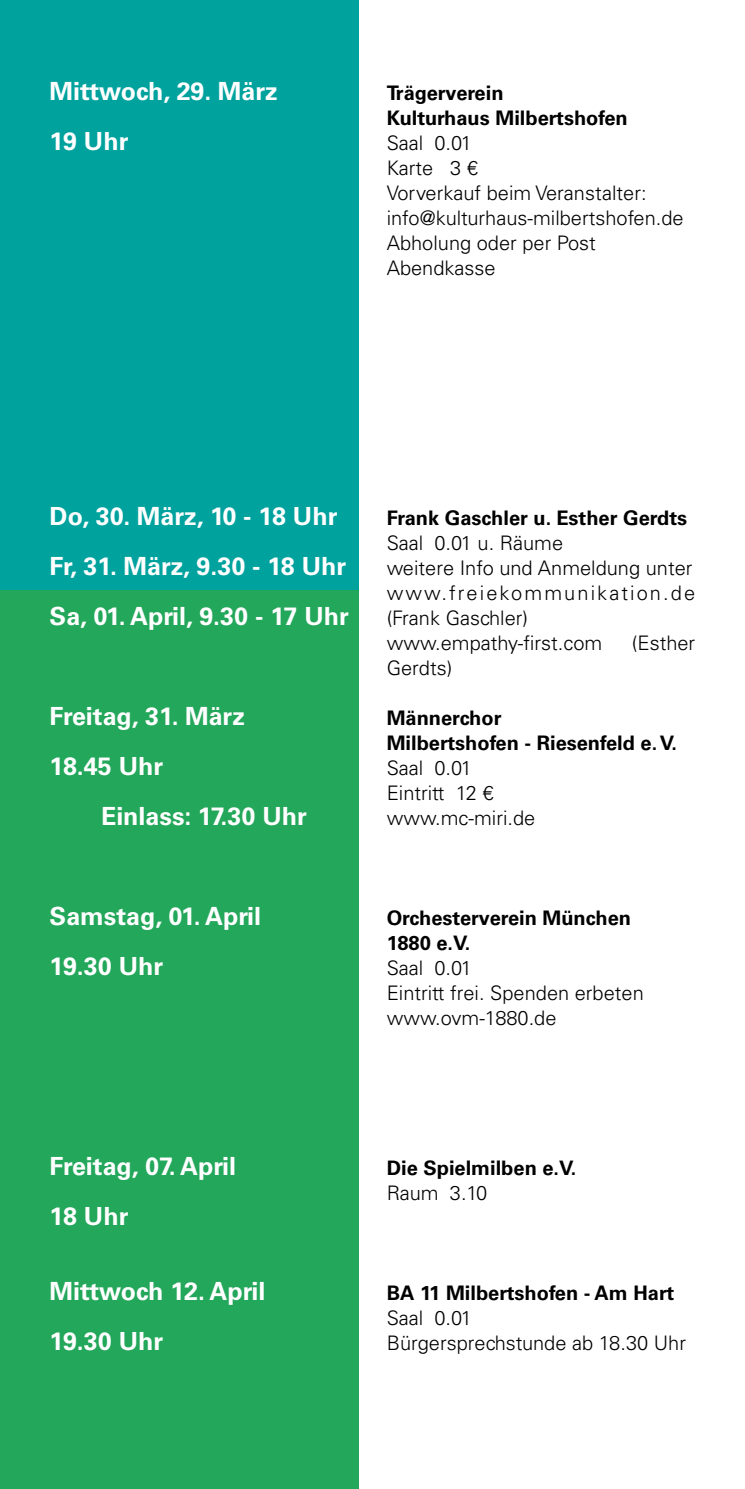
<style>
.page{position:relative;width:745px;height:1489px;background:#fff}
.page>*{position:absolute;margin:0;border:0;box-sizing:border-box;transform-origin:0 0}
.t1{font:700 25px/50px "Univers LT";color:#fff}
.t2{font:300 20px/25px "Univers LT";color:#000}
.t3{font:700 20px/25px "Univers LT";color:#000}
</style>
<div class="page">
<div style="left:0;top:0;width:358px;height:591px;background:#00a29e"></div>
<div style="left:0;top:591px;width:358px;height:897px;background:#23a75a"></div>
<p class="t1" style="left:50px;top:66px;width:229px">Mittwoch, 29. März<br>19 Uhr</p>
<p class="t3" style="left:386px;top:80px;width:242px">Trägerverein<br>Kulturhaus Milbertshofen</p>
<p class="t2" style="left:386px;top:130px;width:298px">Saal 0.01<br>Karte 3 €<br>Vorverkauf beim Veranstalter: info@kulturhaus-milbertshofen.de<br>Abholung oder per Post<br>Abendkasse</p>
<p class="t1" style="left:50px;top:491px;width:300px">Do, 30. März, 10 - 18 Uhr<br>Fr, 31. März, 9.30 - 18 Uhr<br>Sa, 01. April, 9.30 - 17 Uhr</p>
<p class="t3" style="left:386px;top:505px;width:302px">Frank Gaschler u. Esther Gerdts</p>
<p class="t2" style="left:386px;top:530px;width:310px">Saal 0.01 u. Räume<br>weitere Info und Anmeldung unter www.freiekommunikation.de (Frank Gaschler) www.empathy-first.com</p>
<p class="t2" style="left:631px;top:630px;width:65px">(Esther</p>
<p class="t1" style="left:50px;top:691px;width:196px">Freitag, 31. März<br>18.45 Uhr</p>
<p class="t1" style="left:101px;top:791px;width:207px">Einlass: 17.30 Uhr</p>
<p class="t2" style="left:386px;top:655px;width:67px">Gerdts)</p>
<p class="t3" style="left:386px;top:705px;width:292px">Männerchor<br>Milbertshofen - Riesenfeld e. V.</p>
<p class="t2" style="left:386px;top:755px;width:150px">Saal 0.01<br>Eintritt 12 € www.mc-miri.de</p>
<p class="t1" style="left:50px;top:891px;width:213px">Samstag, 01. April<br>19.30 Uhr</p>
<p class="t3" style="left:386px;top:905px;width:246px">Orchesterverein München<br>1880 e.V.</p>
<p class="t2" style="left:386px;top:955px;width:258px">Saal 0.01<br>Eintritt frei. Spenden erbeten www.ovm-1880.de</p>
<p class="t1" style="left:50px;top:1141px;width:188px">Freitag, 07. April<br>18 Uhr</p>
<p class="t3" style="left:386px;top:1155px;width:191px">Die Spielmilben e.V.</p>
<p class="t2" style="left:386px;top:1180px;width:102px">Raum 3.10</p>
<p class="t1" style="left:50px;top:1266px;width:217px">Mittwoch 12. April<br>19.30 Uhr</p>
<p class="t3" style="left:386px;top:1280px;width:289px">BA 11 Milbertshofen - Am Hart</p>
<p class="t2" style="left:386px;top:1305px;width:301px">Saal 0.01<br>Bürgersprechstunde ab 18.30 Uhr</p>
</div>
